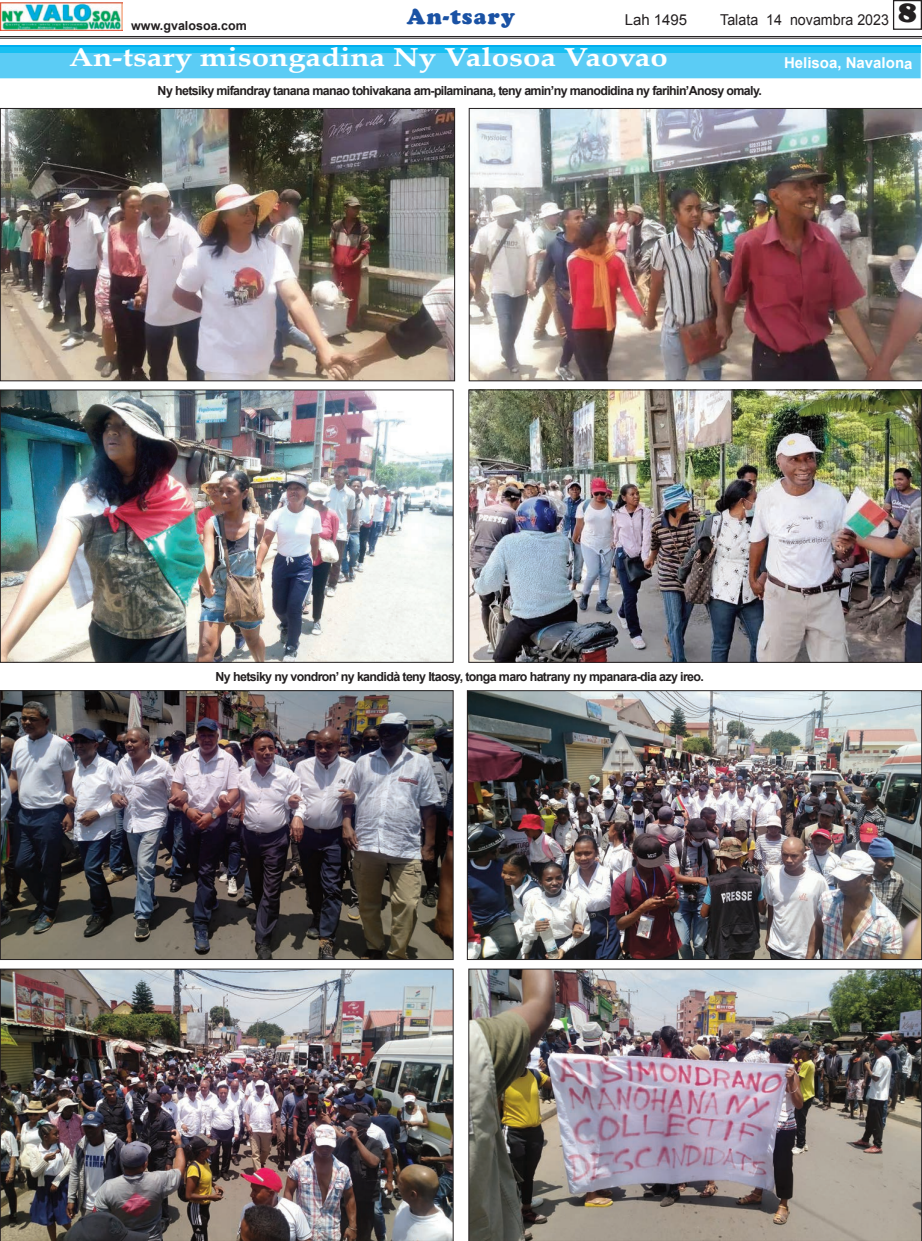
<style>
.page{position:relative;width:922px;height:1241px;background:#fff}
.page>*{position:absolute;margin:0;border:0;box-sizing:border-box;transform-origin:0 0}
.t1{font:700 26px "Palatino Linotype";letter-spacing:-.005em;color:#fff;scale:1.2 1}
.t2{font:900 22.5px "Cooper";letter-spacing:.05em;color:#1a52a4}
.t3{font:15px "Arial";color:#231f20;scale:.95 1}
.t4{font:700 15px "Arial";letter-spacing:-.005em;color:#fff}
.t5{font:15px "Arial";color:#231f20}
.t6{font:700 12.5px "Arial";letter-spacing:-.05em;color:#231f20}
.t7{font:700 12.5px "Arial";color:#231f20}
</style>
<div class="page">
<hr style="left:0;top:36px;width:921px;height:1px;background:#231f20">
<hr style="left:0;top:38px;width:921px;height:1px;background:#231f20">
<svg style="left:122px;top:2px;width:1px;height:29px"></svg>
<img style="left:1px;top:2px;width:121px;height:29px">
<div style="left:892px;top:0;width:29px;height:30px;border:1px solid #231f20"></div>
<div style="left:0;top:44px;width:920px;height:8px;background:#00aeef"></div>
<div style="left:0;top:52px;width:920px;height:26px;background:#5bccf5"></div>
<div style="left:0;top:47px;width:920px;height:5px;background:#17c0f2"></div>
<img style="left:0;top:968px;width:453px;height:272px">
<img style="left:468px;top:968px;width:453px;height:272px">
<img style="left:2px;top:391px;width:449px;height:269px">
<div style="left:0;top:389px;width:453px;height:273px;border:1px solid #231f20"></div>
<img style="left:470px;top:391px;width:449px;height:269px">
<div style="left:468px;top:389px;width:453px;height:273px;border:1px solid #231f20"></div>
<img style="left:2px;top:110px;width:451px;height:269px">
<div style="left:0;top:108px;width:455px;height:273px;border:1px solid #231f20"></div>
<img style="left:2px;top:692px;width:449px;height:265px">
<div style="left:0;top:690px;width:453px;height:269px;border:1px solid #231f20"></div>
<img style="left:469px;top:692px;width:450px;height:265px">
<div style="left:467px;top:690px;width:454px;height:269px;border:1px solid #231f20"></div>
<img style="left:469px;top:108px;width:452px;height:273px">
<p class="t7" style="left:131px;top:19px;width:117px">www.gvalosoa.com</p>
<h2 class="t2" style="left:407px;top:3px;width:110px">An-tsary</h2>
<p class="t5" style="left:624px;top:11px;width:64px">Lah 1495</p>
<p class="t3" style="left:720px;top:12px;width:208px">Talata 14 novambra 2023 <sup>8</sup></p>
<h1 class="t1" style="left:69px;top:47px;width:500px">An-tsary misongadina Ny Valosoa Vaovao</h1>
<p class="t4" style="left:783px;top:55px;width:130px">Helisoa, Navalona</p>
<p class="t6" style="left:158px;top:84px;width:605px">Ny hetsiky mifandray tanana manao tohivakana am-pilaminana, teny amin’ny manodidina ny farihin’Anosy omaly.</p>
<p class="t6" style="left:215px;top:669px;width:489px">Ny hetsiky ny vondron’ ny kandidà teny Itaosy, tonga maro hatrany ny mpanara-dia azy ireo.</p>
</div>
